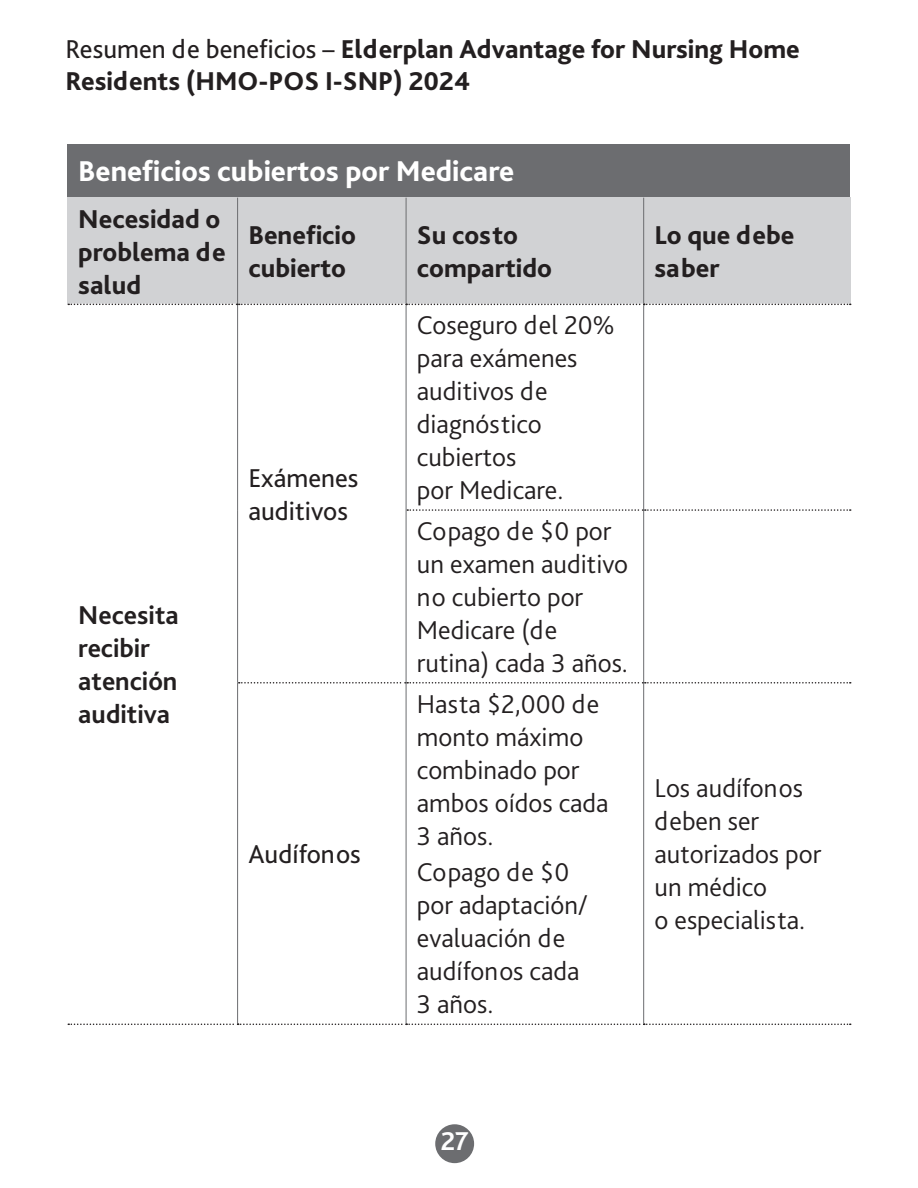
<style>
.page{position:relative;width:918px;height:1188px;background:#fff}
.page>*{position:absolute;margin:0;border:0;box-sizing:border-box;transform-origin:0 0}
.t1{font:800 30px "Bliss Pro";color:#fff}
.t2{font:300 27px/33px "Bliss Pro";color:#231f20}
.t3{font:800 27px/33px "Bliss Pro";color:#231f20}
.t4{font:700 27px/33px "Bliss Pro";color:#231f20}
.t5{font:27px/33px "Bliss Pro";color:#231f20}
.t6{font:700 27px "Bliss Pro";color:#fff}
.s1{font-weight:400}
</style>
<div class="page">
<hr style="left:406px;top:305px;width:1px;height:205px;background:#6c6d70">
<hr style="left:406px;top:510px;width:1px;height:173px;background:#6c6d70">
<hr style="left:406px;top:683px;width:1px;height:341px;background:#6c6d70">
<svg style="left:407px;top:509px;width:444px;height:2px"></svg>
<hr style="left:237px;top:304px;width:1px;height:206px;background:#6c6d70">
<hr style="left:237px;top:510px;width:1px;height:173px;background:#6c6d70">
<hr style="left:237px;top:683px;width:1px;height:341px;background:#6c6d70">
<svg style="left:239px;top:682px;width:612px;height:2px"></svg>
<svg style="left:68px;top:1024px;width:783px;height:1px"></svg>
<div style="left:67px;top:144px;width:783px;height:54px;background:#6c6d70"></div>
<div style="left:67px;top:198px;width:171px;height:106px;background:#d1d2d4"></div>
<div style="left:238px;top:198px;width:168px;height:106px;background:#d1d2d4"></div>
<div style="left:406px;top:198px;width:238px;height:106px;background:#d1d2d4"></div>
<div style="left:644px;top:198px;width:206px;height:106px;background:#d1d2d4"></div>
<hr style="left:643px;top:198px;width:1px;height:106px;background:#6c6d70">
<hr style="left:643px;top:305px;width:1px;height:205px;background:#6c6d70">
<hr style="left:643px;top:510px;width:1px;height:173px;background:#6c6d70">
<hr style="left:643px;top:683px;width:1px;height:341px;background:#6c6d70">
<div style="left:435px;top:1124px;width:39px;height:39px;background:#6c6d70;border-radius:50%"></div>
<hr style="left:406px;top:198px;width:1px;height:106px;background:#6c6d70">
<hr style="left:237px;top:198px;width:1px;height:106px;background:#6c6d70">
<svg style="left:68px;top:304px;width:783px;height:1px"></svg>
<p class="t3" style="left:66px;top:32px;width:736px;line-height:32.4px"><span class="s1">Resumen de beneficios –</span> Elderplan Advantage for Nursing Home<br>Residents (HMO‑POS I‑SNP) 2024</p>
<p class="t1" style="left:78px;top:153px;width:437px">Beneficios cubiertos por Medicare</p>
<p class="t3" style="left:78px;top:201px;width:149px">Necesidad o problema de salud</p>
<p class="t3" style="left:248px;top:218px;width:109px">Beneficio cubierto</p>
<p class="t3" style="left:417px;top:218px;width:137px">Su costo compartido</p>
<p class="t3" style="left:654px;top:218px;width:141px">Lo que debe saber</p>
<p class="t4" style="left:78px;top:598px;width:102px">Necesita recibir atención auditiva</p>
<p class="t5" style="left:248px;top:461px;width:112px">Exámenes auditivos</p>
<p class="t5" style="left:248px;top:837px;width:114px">Audífonos</p>
<p class="t2" style="left:417px;top:308px;width:200px">Coseguro del 20% para exámenes auditivos de diagnóstico cubiertos<br>por Medicare.</p>
<p class="t2" style="left:417px;top:514px;width:213px">Copago de $0 por un examen auditivo no cubierto por<br>Medicare (de rutina) cada 3 años.</p>
<p class="t2" style="left:417px;top:687px;width:193px">Hasta $2,000 de monto máximo combinado por ambos oídos cada<br>3 años.</p>
<p class="t2" style="left:417px;top:855px;width:172px">Copago de $0 por adaptación/ evaluación de audífonos cada<br>3 años.</p>
<p class="t2" style="left:654px;top:771px;width:168px">Los audífonos deben ser autorizados por un médico<br>o especialista.</p>
<p class="t6" style="left:441px;top:1125px;width:29px">27</p>
</div>
